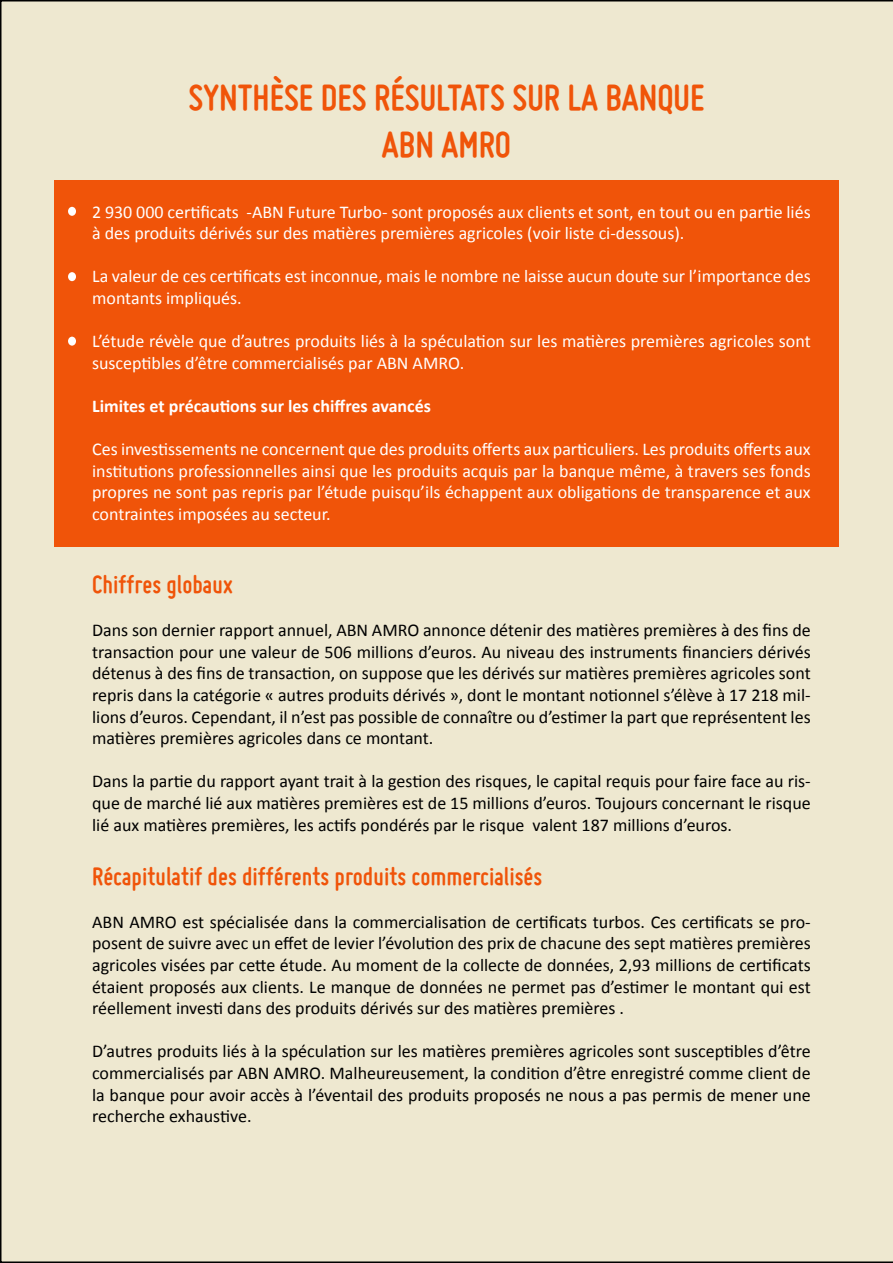
<style>
.page{position:relative;width:893px;height:1263px;background:#eee8d0}
.page>*{position:absolute;margin:0;border:0;box-sizing:border-box;transform-origin:0 0}
.t1{font:700 39px/46.8px "Miso";color:#f05409;text-align:center}
.t2{font:700 27px "Miso";color:#f05409}
.t3{font:18px/21.6px "Calibri";color:#000;text-align:justify}
.t4{font:18px/21.6px "Calibri";color:#fff}
.t5{font:700 18px "Calibri";color:#fff}
</style>
<div class="page">
<div style="left:54px;top:181px;width:785px;height:366px;background:#f05409"></div>
<div style="left:68px;top:207px;width:8px;height:9px;background:#fff;border-radius:50%"></div>
<div style="left:68px;top:272px;width:8px;height:9px;background:#fff;border-radius:50%"></div>
<div style="left:68px;top:337px;width:8px;height:9px;background:#fff;border-radius:50%"></div>
<h1 class="t1" style="left:188px;top:73px;width:518px">SYNTHÈSE DES RÉSULTATS SUR LA BANQUE<br>ABN AMRO</h1>
<p class="t4" style="left:92px;top:201px;width:720px">2 930 000 certificats -ABN Future Turbo- sont proposés aux clients et sont, en tout ou en partie liés à des produits dérivés sur des matières premières agricoles (voir liste ci-dessous).</p>
<p class="t4" style="left:92px;top:266px;width:720px">La valeur de ces certificats est inconnue, mais le nombre ne laisse aucun doute sur l’importance des montants impliqués.</p>
<p class="t4" style="left:92px;top:330px;width:720px">L’étude révèle que d’autres produits liés à la spéculation sur les matières premières agricoles sont susceptibles d’être commercialisés par ABN AMRO.</p>
<p class="t5" style="left:92px;top:395px;width:340px">Limites et précautions sur les chiffres avancés</p>
<p class="t4" style="left:92px;top:438px;width:720px;text-align:justify">Ces investissements ne concernent que des produits offerts aux particuliers. Les produits offerts aux institutions professionnelles ainsi que les produits acquis par la banque même, à travers ses fonds propres ne sont pas repris par l’étude puisqu’ils échappent aux obligations de transparence et aux contraintes imposées au secteur.</p>
<h2 class="t2" style="left:92px;top:569px;width:142px">Chiffres globaux</h2>
<p class="t3" style="left:92px;top:619px;width:720px">Dans son dernier rapport annuel, ABN AMRO annonce détenir des matières premières à des fins de transaction pour une valeur de 506 millions d’euros. Au niveau des instruments financiers dérivés détenus à des fins de transaction, on suppose que les dérivés sur matières premières agricoles sont repris dans la catégorie « autres produits dérivés », dont le montant notionnel s’élève à 17 218 mil&shy;lions d’euros. Cependant, il n’est pas possible de connaître ou d’estimer la part que représentent les matières premières agricoles dans ce montant.</p>
<p class="t3" style="left:92px;top:771px;width:720px">Dans la partie du rapport ayant trait à la gestion des risques, le capital requis pour faire face au ris&shy;que de marché lié aux matières premières est de 15 millions d’euros. Toujours concernant le risque lié aux matières premières, les actifs pondérés par le risque valent 187 millions d’euros.</p>
<h2 class="t2" style="left:92px;top:861px;width:452px">Récapitulatif des différents produits commercialisés</h2>
<p class="t3" style="left:92px;top:911px;width:720px">ABN AMRO est spécialisée dans la commercialisation de certificats turbos. Ces certificats se pro&shy;posent de suivre avec un effet de levier l’évolution des prix de chacune des sept matières premières agricoles visées par cette étude. Au moment de la collecte de données, 2,93 millions de certificats étaient proposés aux clients. Le manque de données ne permet pas d’estimer le montant qui est réellement investi dans des produits dérivés sur des matières premières .</p>
<p class="t3" style="left:92px;top:1041px;width:720px">D’autres produits liés à la spéculation sur les matières premières agricoles sont susceptibles d’être commercialisés par ABN AMRO. Malheureusement, la condition d’être enregistré comme client de la banque pour avoir accès à l’éventail des produits proposés ne nous a pas permis de mener une recherche exhaustive.</p>
</div>
